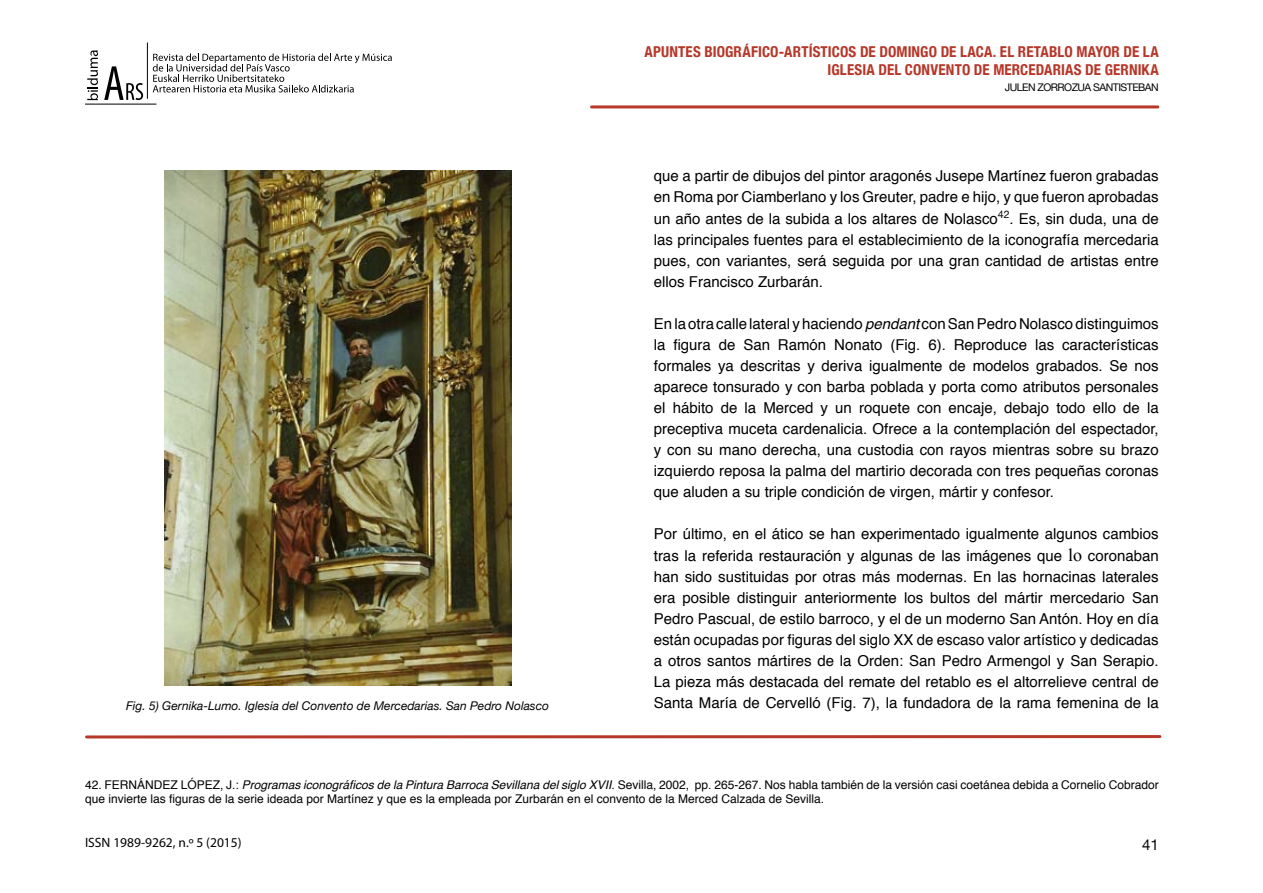
<style>
.page{position:relative;width:1263px;height:893px;background:#fff}
.page>*{position:absolute;margin:0;border:0;box-sizing:border-box;transform-origin:0 0}
.t1{font:15px/21.1px "Helvetica";color:#000;text-align:justify}
.t2{font:700 condensed 15px/18px "Helvetica Neue";letter-spacing:.01em;color:#b63729;text-align:right}
.t3{font:15px "Helvetica Neue";color:#000}
.t4{font:13.5px "Myriad Pro";color:#000}
.t5{font:12px/14.4px "Helvetica";color:#000}
.t6{font:italic 12px "Helvetica Neue";color:#000}
.t7{font:10.5px "Helvetica Neue";letter-spacing:-.05em;color:#000}
.s1{font-style:italic}
.s2{font-family:"Times New Roman";font-size:18px}
</style>
<div class="page">
<svg style="left:104px;top:66px;width:39px;height:34px"></svg>
<svg style="left:87px;top:50px;width:11px;height:50px"></svg>
<hr style="left:85px;top:104px;width:71px;height:1px;background:#000">
<svg style="left:153px;top:53px;width:239px;height:39px"></svg>
<hr style="left:147px;top:43px;width:1px;height:56px;background:#000">
<hr style="left:591px;top:105px;width:567px;height:3px;background:#b53829">
<hr style="left:87px;top:735px;width:1073px;height:3px;background:#b53829">
<img style="left:164px;top:170px;width:348px;height:515px">
<p class="t2" style="left:645px;top:42px;width:516px">APUNTES BIOGRÁFICO-ARTÍSTICOS DE DOMINGO DE LACA. EL RETABLO MAYOR DE LA<br>IGLESIA DEL CONVENTO DE MERCEDARIAS DE GERNIKA</p>
<p class="t7" style="left:1005px;top:81px;width:155px">JULEN ZORROZUA SANTISTEBAN</p>
<p class="t1" style="left:654px;top:166px;width:506px">que a partir de dibujos del pintor aragonés Jusepe Martínez fueron grabadas en Roma por Ciamberlano y los Greuter, padre e hijo, y que fueron aprobadas un año antes de la subida a los altares de Nolasco<sup>42</sup>. Es, sin duda, una de las principales fuentes para el establecimiento de la iconografía mercedaria pues, con variantes, será seguida por una gran cantidad de artistas entre ellos Francisco Zurbarán.</p>
<p class="t1" style="left:654px;top:314px;width:506px">En la otra calle lateral y haciendo <span class="s1">pendant</span> con San Pedro Nolasco distinguimos la figura de San Ramón Nonato (Fig. 6). Reproduce las características formales ya descritas y deriva igualmente de modelos grabados. Se nos aparece tonsurado y con barba poblada y porta como atributos personales el hábito de la Merced y un roquete con encaje, debajo todo ello de la preceptiva muceta cardenalicia. Ofrece a la contemplación del espectador, y con su mano derecha, una custodia con rayos mientras sobre su brazo izquierdo reposa la palma del martirio decorada con tres pequeñas coronas que aluden a su triple condición de virgen, mártir y confesor.</p>
<p class="t1" style="left:654px;top:524px;width:506px">Por último, en el ático se han experimentado igualmente algunos cambios tras la referida restauración y algunas de las imágenes que <span class="s2">lo</span> coronaban han sido sustituidas por otras más modernas. En las hornacinas laterales era posible distinguir anteriormente los bultos del mártir mercedario San Pedro Pascual, de estilo barroco, y el de un moderno San Antón. Hoy en día están ocupadas por figuras del siglo XX de escaso valor artístico y dedicadas a otros santos mártires de la Orden: San Pedro Armengol y San Serapio.<br>La pieza más destacada del remate del retablo es el altorrelieve central de</p>
<p class="t6" style="left:126px;top:698px;width:424px">Fig. 5) Gernika-Lumo. Iglesia del Convento de Mercedarias. San Pedro Nolasco</p>
<p class="t1" style="left:654px;top:692px;width:506px">Santa María de Cervelló (Fig. 7), la fundadora de la rama femenina de la</p>
<p class="t5" style="left:85px;top:778px;width:1075px">42. FERNÁNDEZ LÓPEZ, J.: <span class="s1">Programas iconográficos de la Pintura Barroca Sevillana del siglo XVII</span>. Sevilla, 2002, pp. 265-267. Nos habla también de la versión casi coetánea debida a Cornelio Cobrador que invierte las figuras de la serie ideada por Martínez y que es la empleada por Zurbarán en el convento de la Merced Calzada de Sevilla.</p>
<p class="t4" style="left:85px;top:835px;width:158px">ISSN 1989-9262, n.º 5 (2015)</p>
<p class="t3" style="left:1142px;top:836px;width:18px">41</p>
</div>
